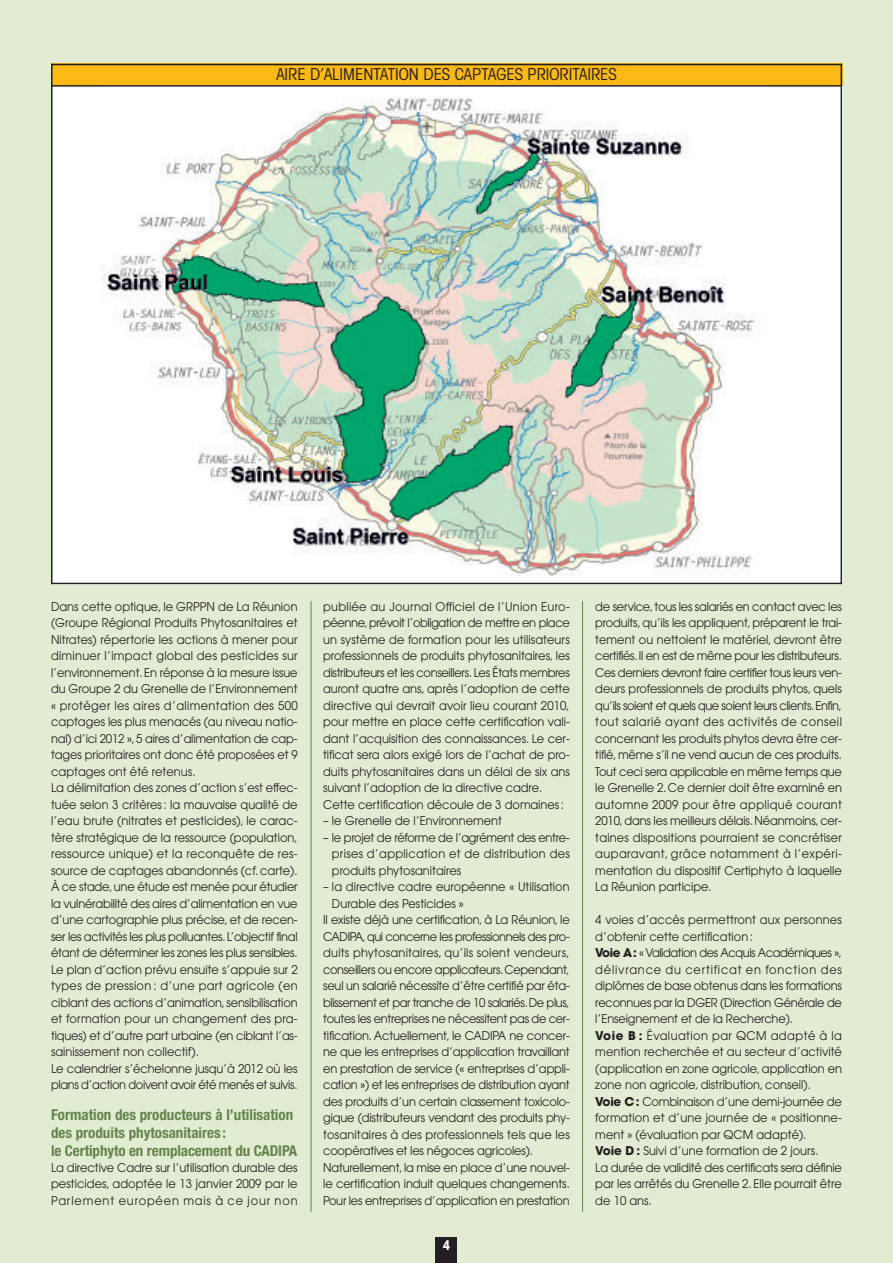
<style>
.page{position:relative;width:893px;height:1263px;background:#e1ecd3}
.page>*{position:absolute;margin:0;border:0;box-sizing:border-box;transform-origin:0 0}
.t1{font:condensed 16.5px "Avant Garde";color:#231f20}
.t2{font:700 condensed 15px/18px "Helvetica Neue";color:#65844c}
.t3{font:700 condensed 13.5px "Avant Garde";color:#fff}
.t4{font:12px/16.5px "Avant Garde";letter-spacing:-.005em;color:#231f20;scale:.95 1}
.t5{font:12px "Avant Garde";letter-spacing:-.035em;color:#231f20;scale:.95 1}
.t6{font:12px "Avant Garde";letter-spacing:-.03em;color:#231f20;scale:.95 1}
.t7{font:12px "Avant Garde";letter-spacing:.02em;color:#231f20;scale:.95 1}
.t8{font:12px "Avant Garde";letter-spacing:.015em;color:#231f20;scale:.95 1}
.s1{font-weight:700}
</style>
<div class="page">
<hr style="left:311px;top:601px;width:1px;height:611px;background:#65844c">
<div style="left:51px;top:64px;width:791px;height:22px;background:#fcb814"></div>
<div style="left:51px;top:86px;width:791px;height:498px;background:#fff"></div>
<img style="left:101px;top:97px;width:661px;height:478px">
<hr style="left:51px;top:64px;width:2px;height:520px;background:#231f20">
<hr style="left:840px;top:64px;width:2px;height:520px;background:#231f20">
<hr style="left:51px;top:64px;width:791px;height:1px;background:#231f20">
<hr style="left:51px;top:85px;width:791px;height:2px;background:#231f20">
<hr style="left:51px;top:583px;width:791px;height:1px;background:#231f20">
<hr style="left:582px;top:601px;width:1px;height:611px;background:#65844c">
<div style="left:436px;top:1237px;width:21px;height:26px;background:#231f20"></div>
<h1 class="t1" style="left:276px;top:68px;width:342px">AIRE D’ALIMENTATION DES CAPTAGES PRIORITAIRES</h1>
<p class="t4" style="left:51px;top:599px;width:261px">Dans cette optique, le GRPPN de La Réunion (Groupe Régional Produits Phytosanitaires et Nitrates) répertorie les actions à mener pour diminuer l’impact global des pesticides sur l’environnement.En réponse à la mesure issue du Groupe 2 du Grenelle de l’Environnement « protéger les aires d’alimentation des 500 captages les plus menacés (au niveau natio&shy;nal) d’ici 2012 »,5 aires d’alimentation de cap&shy;tages prioritaires ont donc été proposées et 9 captages ont été retenus.<br>La délimitation des zones d’action s’est effec&shy;tuée selon 3 critères: la mauvaise qualité de l’eau brute (nitrates et pesticides), le carac&shy;tère stratégique de la ressource (population, ressource unique) et la reconquête de res&shy;source de captages abandonnés (cf.carte).<br>À ce stade,une étude est menée pour étudier la vulnérabilité des aires d’alimentation en vue d’une cartographie plus précise, et de recen&shy;ser les activités les plus polluantes.L’objectif final étant de déterminer les zones les plus sensibles.<br>Le plan d’action prévu ensuite s’appuie sur 2 types de pression : d’une part agricole (en ciblant des actions d’animation,sensibilisation et formation pour un changement des pra&shy;tiques) et d’autre part urbaine (en ciblant l’as&shy;sainissement non collectif).<br>Le calendrier s’échelonne jusqu’à 2012 où les plans d’action doivent avoir été menés et suivis.</p>
<p class="t2" style="left:51px;top:1107px;width:248px">Formation des producteurs à l’utilisation des produits phytosanitaires :<br>le Certiphyto en remplacement du CADIPA</p>
<p class="t4" style="left:51px;top:1160px;width:261px;text-align:justify">La directive Cadre sur l’utilisation durable des pesticides, adoptée le 13 janvier 2009 par le Parlement européen mais à ce jour non</p>
<p class="t4" style="left:323px;top:599px;width:261px">publiée au Journal Officiel de l’Union Euro&shy;péenne,prévoit l’obligation de mettre en place un système de formation pour les utilisateurs professionnels de produits phytosanitaires, les distributeurs et les conseillers.Les États membres auront quatre ans, après l’adoption de cette directive qui devrait avoir lieu courant 2010, pour mettre en place cette certification vali&shy;dant l’acquisition des connaissances. Le cer&shy;tificat sera alors exigé lors de l’achat de pro&shy;duits phytosanitaires dans un délai de six ans suivant l’adoption de la directive cadre.<br>Cette certification découle de 3 domaines:</p>
<p class="t4" style="left:323px;top:813px;width:190px">– le Grenelle de l’Environnement</p>
<p class="t4" style="left:332px;top:830px;width:252px;text-align:justify;text-indent:-9px">– le projet de réforme de l’agrément des entre&shy;prises d’application et de distribution des produits phytosanitaires</p>
<p class="t4" style="left:323px;top:879px;width:261px">– la directive cadre européenne « Utilisation</p>
<p class="t4" style="left:332px;top:896px;width:140px">Durable des Pesticides »</p>
<p class="t4" style="left:323px;top:912px;width:261px">Il existe déjà une certification, à La Réunion, le</p>
<p class="t5" style="left:323px;top:932px;width:261px">CADIPA,qui concerne les professionnels des pro-</p>
<p class="t7" style="left:323px;top:948px;width:261px">duits phytosanitaires, qu’ils soient vendeurs,</p>
<p class="t6" style="left:323px;top:965px;width:261px">conseillers ou encore applicateurs.Cependant,</p>
<p class="t4" style="left:323px;top:978px;width:261px">seul un salarié nécessite d’être certifié par éta-</p>
<p class="t5" style="left:323px;top:998px;width:261px">blissement et par tranche de 10 salariés.De plus,</p>
<p class="t6" style="left:323px;top:1014px;width:261px">toutes les entreprises ne nécessitent pas de cer-</p>
<p class="t4" style="left:323px;top:1028px;width:261px">tification. Actuellement, le CADIPA ne concer-</p>
<p class="t4" style="left:323px;top:1044px;width:261px">ne que les entreprises d’application travaillant</p>
<p class="t4" style="left:323px;top:1061px;width:261px">en prestation de service (« entreprises d’appli-</p>
<p class="t4" style="left:323px;top:1077px;width:261px">cation ») et les entreprises de distribution ayant</p>
<p class="t4" style="left:323px;top:1094px;width:261px">des produits d’un certain classement toxicolo-</p>
<p class="t4" style="left:323px;top:1110px;width:261px">gique (distributeurs vendant des produits phy-</p>
<p class="t8" style="left:323px;top:1130px;width:261px">tosanitaires à des professionnels tels que les</p>
<p class="t4" style="left:323px;top:1143px;width:222px">coopératives et les négoces agricoles).</p>
<p class="t4" style="left:323px;top:1160px;width:261px">Naturellement,la mise en place d’une nouvel-</p>
<p class="t4" style="left:323px;top:1176px;width:261px">le certification induit quelques changements.</p>
<p class="t4" style="left:323px;top:1193px;width:261px">Pour les entreprises d’application en prestation</p>
<p class="t3" style="left:443px;top:1240px;width:9px">4</p>
<p class="t4" style="left:595px;top:599px;width:261px;text-align:justify">de service,tous les salariés en contact avec les produits,qu’ils les appliquent,préparent le trai&shy;tement ou nettoient le matériel, devront être certifiés.Il en est de même pour les distributeurs.<br>Ces derniers devront faire certifier tous leurs ven&shy;deurs professionnels de produits phytos, quels qu’ils soient et quels que soient leurs clients.Enfin, tout salarié ayant des activités de conseil concernant les produits phytos devra être cer&shy;tifié,même s’il ne vend aucun de ces produits.<br>Tout ceci sera applicable en même temps que le Grenelle 2.Ce dernier doit être examiné en automne 2009 pour être appliqué courant 2010,dans les meilleurs délais.Néanmoins,cer&shy;taines dispositions pourraient se concrétiser auparavant, grâce notamment à l’expéri&shy;mentation du dispositif Certiphyto à laquelle La Réunion participe.</p>
<p class="t4" style="left:595px;top:912px;width:261px">4 voies d’accès permettront aux personnes d’obtenir cette certification:<br><span class="s1">Voie A:</span> « Validation des Acquis Académiques », délivrance du certificat en fonction des diplômes de base obtenus dans les formations reconnues par la DGER (Direction Générale de l’Enseignement et de la Recherche).<br><span class="s1">Voie B :</span> Évaluation par QCM adapté à la mention recherchée et au secteur d’activité (application en zone agricole,application en zone non agricole, distribution, conseil).<br><span class="s1">Voie C:</span> Combinaison d’une demi-journée de formation et d’une journée de « positionne&shy;ment » (évaluation par QCM adapté).<br><span class="s1">Voie D :</span> Suivi d’une formation de 2 jours.<br>La durée de validité des certificats sera définie par les arrêtés du Grenelle 2. Elle pourrait être de 10 ans.</p>
</div>
